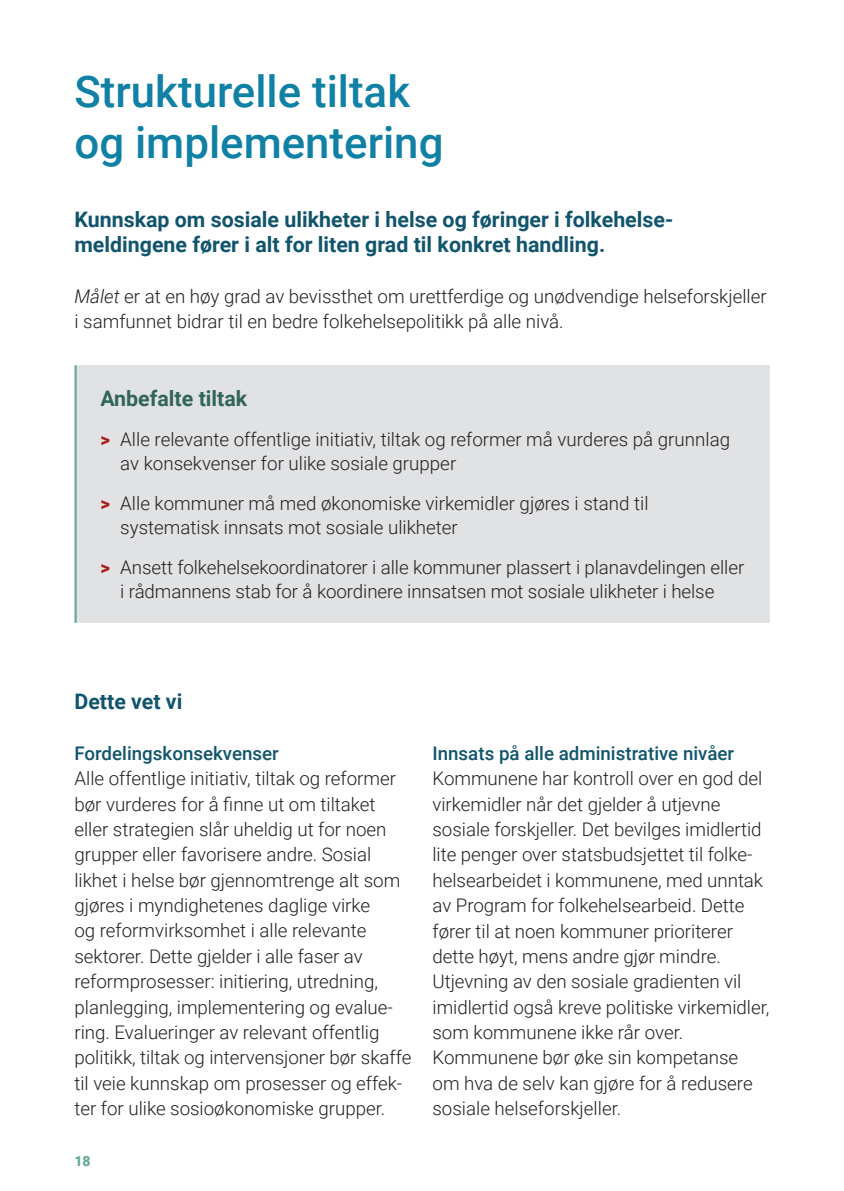
<style>
.page{position:relative;width:844px;height:1191px;background:#fff}
.page>*{position:absolute;margin:0;border:0;box-sizing:border-box;transform-origin:0 0}
.t1{font:500 43.75px/50.8px "Roboto";color:#1080a5}
.t2{font:700 21.35px/25.4px "Roboto";color:#11546d}
.t3{font:700 21.35px "Roboto";color:#316558}
.t4{font:300 18.72px/25.4px "Roboto";color:#231f20}
.t5{font:500 18.72px "Roboto";color:#11546d}
.t6{font:900 14px "Roboto";color:#69a99b}
.s1{font-style:italic}
.s2{font-weight:900;color:#ad1e22}
</style>
<div class="page">
<div style="left:76px;top:365px;width:693px;height:258px;background:#e1e2e4"></div>
<hr style="left:74px;top:365px;width:3px;height:258px;background:#69a99b">
<h1 class="t1" style="left:74px;top:65px;width:370px">Strukturelle tiltak og implementering</h1>
<p class="t2" style="left:74px;top:206px;width:600px">Kunnskap om sosiale ulikheter i helse og føringer i folkehelse&shy;meldingene fører i alt for liten grad til konkret handling.</p>
<p class="t4" style="left:74px;top:283px;width:693px"><span class="s1">Målet</span> er at en høy grad av bevissthet om urettferdige og unødvendige helseforskjeller i samfunnet bidrar til en bedre folkehelsepolitikk på alle nivå.</p>
<p class="t3" style="left:100px;top:384px;width:148px">Anbefalte tiltak</p>
<p class="t4" style="left:120px;top:426px;width:611px;line-height:24.5px;text-indent:-20px"><span class="s2">&gt;</span> Alle relevante offentlige initiativ, tiltak og reformer må vurderes på grunnlag av konsekvenser for ulike sosiale grupper</p>
<p class="t4" style="left:120px;top:490px;width:529px;line-height:24.5px;text-indent:-20px"><span class="s2">&gt;</span> Alle kommuner må med økonomiske virkemidler gjøres i stand til systematisk innsats mot sosiale ulikheter</p>
<p class="t4" style="left:100px;top:554px;width:645px;line-height:24.5px;text-align:center"><span class="s2">&gt;</span> Ansett folkehelsekoordinatorer i alle kommuner plassert i planavdelingen eller i rådmannens stab for å koordinere innsatsen mot sosiale ulikheter i helse</p>
<p class="t2" style="left:74px;top:688px;width:109px">Dette vet vi</p>
<p class="t5" style="left:74px;top:740px;width:206px">Fordelingskonsekvenser</p>
<p class="t4" style="left:74px;top:765px;width:338px">Alle offentlige initiativ, tiltak og reformer bør vurderes for å finne ut om tiltaket eller strategien slår uheldig ut for noen grupper eller favorisere andre. Sosial likhet i helse bør gjennomtrenge alt som gjøres i myndighetenes daglige virke<br>og reformvirksomhet i alle relevante sektorer. Dette gjelder i alle faser av reformprosesser: initiering, utredning, planlegging, implementering og evalue&shy;ring. Evalueringer av relevant offentlig politikk, tiltak og intervensjoner bør skaffe til veie kunnskap om prosesser og effek&shy;ter for ulike sosioøkonomiske grupper.</p>
<p class="t6" style="left:74px;top:1151px;width:18px">18</p>
<p class="t5" style="left:432px;top:740px;width:303px">Innsats på alle administrative nivåer</p>
<p class="t4" style="left:432px;top:765px;width:338px">Kommunene har kontroll over en god del virkemidler når det gjelder å utjevne sosiale forskjeller. Det bevilges imidlertid lite penger over statsbudsjettet til folke&shy;helsearbeidet i kommunene, med unntak av Program for folkehelsearbeid. Dette fører til at noen kommuner prioriterer dette høyt, mens andre gjør mindre.<br>Utjevning av den sosiale gradienten vil imidlertid også kreve politiske virkemidler, som kommunene ikke rår over.<br>Kommunene bør øke sin kompetanse om hva de selv kan gjøre for å redusere sosiale helseforskjeller.</p>
</div>
